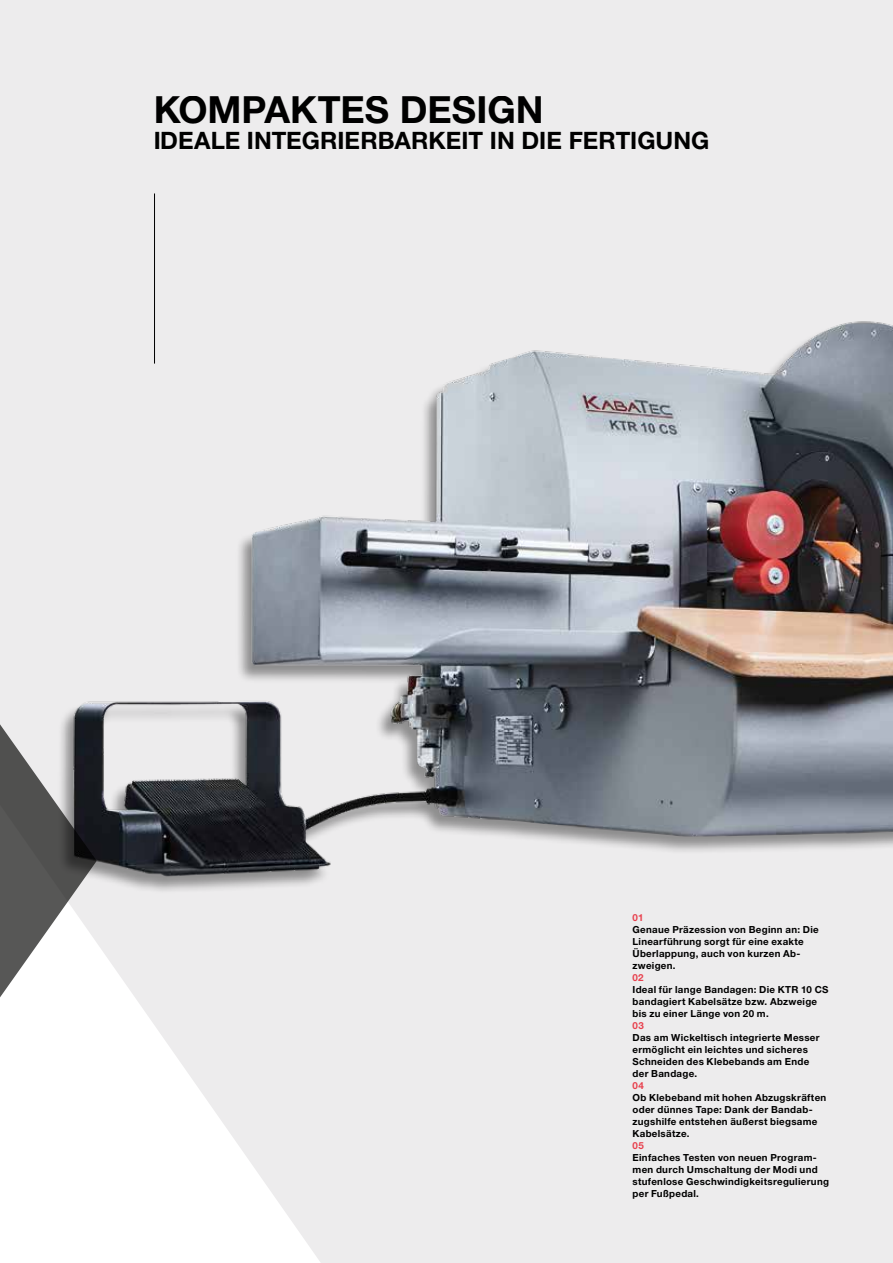
<style>
.page{position:relative;width:893px;height:1263px;background:#edeced}
.page>*{position:absolute;margin:0;border:0;box-sizing:border-box;transform-origin:0 0}
.t1{font:700 37.5px "Helvetica Neue LT Std";color:#000}
.t2{font:700 24px "Helvetica Neue LT Std";color:#000}
.t3{font:700 9.75px/12px "Helvetica Neue LT Std";letter-spacing:.03em;color:#000}
.t4{font:700 9.75px "Helvetica Neue LT Std";letter-spacing:.04em;color:#e8414e}
</style>
<div class="page">
<img style="left:97px;top:321px;width:796px;height:558px">
<svg style="left:0;top:805px;width:321px;height:458px"></svg>
<svg style="left:0;top:701px;width:97px;height:460px"></svg>
<hr style="left:154px;top:193px;width:1px;height:171px;background:#000">
<h1 class="t1" style="left:153px;top:87px;width:392px">KOMPAKTES DESIGN</h1>
<h2 class="t2" style="left:153px;top:126px;width:558px">IDEALE INTEGRIERBARKEIT IN DIE FERTIGUNG</h2>
<p class="t4" style="left:632px;top:912px;width:12px">01</p>
<p class="t3" style="left:632px;top:923px;width:188px">Genaue Präzession von Beginn an: Die<br>Linearführung sorgt für eine exakte<br>Überlappung, auch von kurzen Ab&shy;zweigen.</p>
<p class="t4" style="left:632px;top:972px;width:13px">02</p>
<p class="t3" style="left:632px;top:983px;width:197px">Ideal für lange Bandagen: Die KTR 10 CS bandagiert Kabelsätze bzw. Abzweige bis zu einer Länge von 20 m.</p>
<p class="t4" style="left:632px;top:1020px;width:13px">03</p>
<p class="t3" style="left:632px;top:1031px;width:189px">Das am Wickeltisch integrierte Messer ermöglicht ein leichtes und sicheres<br>Schneiden des Klebebands am Ende der Bandage.</p>
<p class="t4" style="left:632px;top:1080px;width:13px">04</p>
<p class="t3" style="left:632px;top:1091px;width:195px">Ob Klebeband mit hohen Abzugskräften oder dünnes Tape: Dank der Bandab&shy;zugshilfe entstehen äußerst biegsame<br>Kabelsätze.</p>
<p class="t4" style="left:632px;top:1140px;width:13px">05</p>
<p class="t3" style="left:632px;top:1151px;width:198px">Einfaches Testen von neuen Program&shy;men durch Umschaltung der Modi und stufenlose Geschwindigkeitsregulierung per Fußpedal.</p>
</div>
